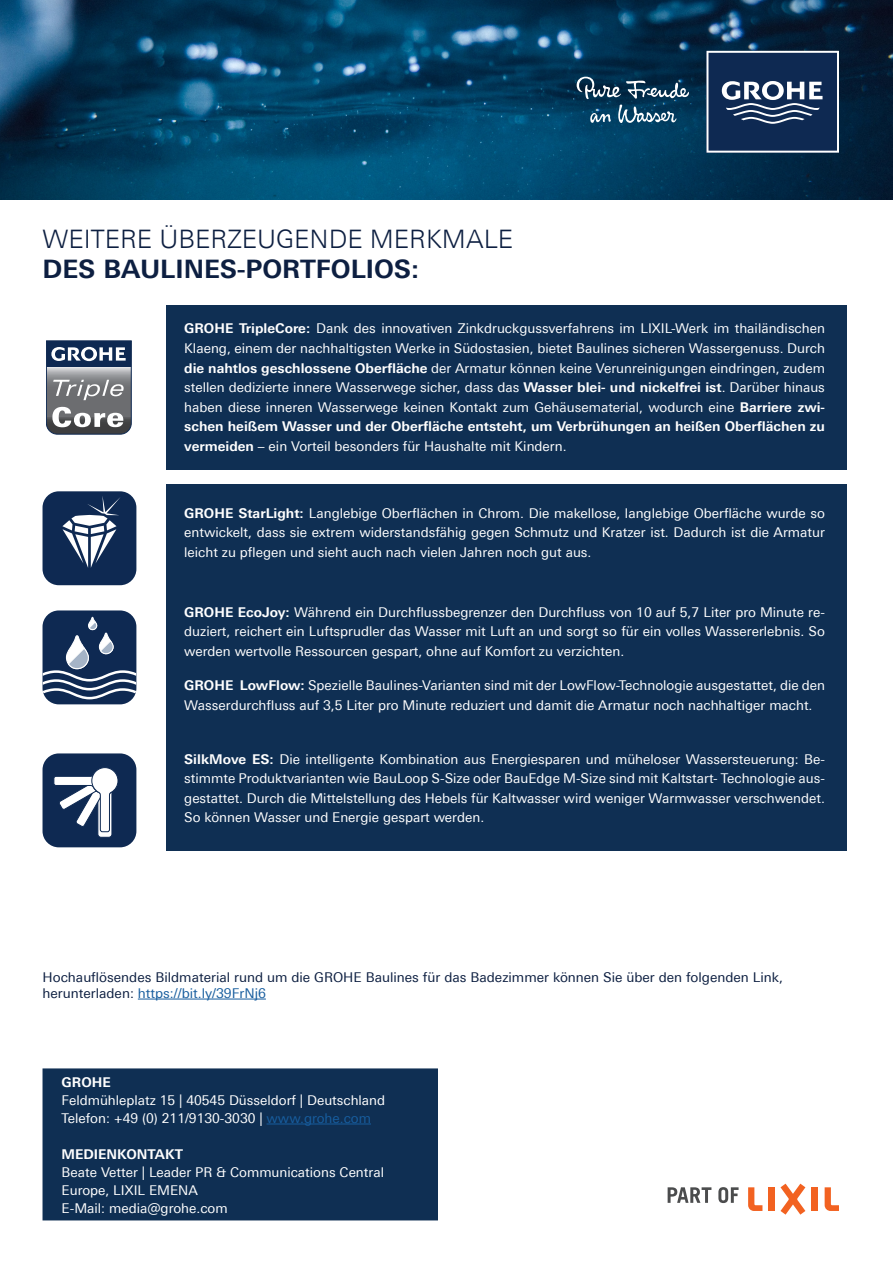
<style>
.page{position:relative;width:893px;height:1263px;background:#fff}
.page>*{position:absolute;margin:0;border:0;box-sizing:border-box;transform-origin:0 0}
.t1{font:300 25.5px "Univers Next Pro";color:#0d1f41}
.t2{font:700 25.5px "Univers Next Pro";color:#0d1f41}
.t3{font:13.5px/19.5px "Univers Next Pro";color:#fff;text-align:justify}
.t4{font:13.5px "Univers Next Pro";color:#0d1f41}
.t5{font:13.5px "Univers Next Pro";color:#175d9e}
.t6{font:700 13.5px "Univers Next Pro";color:#fff}
.s1{font-weight:700}
.s2{color:#0d1f41}
.s3{color:#175d9e}
</style>
<div class="page">
<div style="left:43px;top:1068px;width:395px;height:152px;background:#0f2f53;border:2px solid #0f2f53"></div>
<div style="left:166px;top:305px;width:680px;height:165px;background:#0f2f53"></div>
<svg style="left:748px;top:1187px;width:14px;height:24px"></svg>
<svg style="left:825px;top:1187px;width:14px;height:24px"></svg>
<div style="left:769px;top:1187px;width:6px;height:24px;background:#f26221"></div>
<div style="left:811px;top:1187px;width:6px;height:24px;background:#f26221"></div>
<svg style="left:780px;top:1184px;width:25px;height:30px"></svg>
<svg style="left:668px;top:1187px;width:43px;height:16px"></svg>
<svg style="left:718px;top:1187px;width:21px;height:16px"></svg>
<svg style="left:46px;top:340px;width:86px;height:94px;background:#767d88"></svg>
<img style="left:0;top:0;width:893px;height:200px">
<svg style="left:706px;top:51px;width:133px;height:102px;background:#364c6e"></svg>
<svg style="left:577px;top:77px;width:112px;height:46px;background:#2f5771"></svg>
<div style="left:166px;top:484px;width:680px;height:366px;background:#0f2f53"></div>
<div style="left:43px;top:610px;width:93px;height:94px;background:#0e2952;border-radius:16px"></div>
<svg style="left:43px;top:617px;width:93px;height:82px"></svg>
<div style="left:43px;top:753px;width:93px;height:94px;background:#0e2952;border-radius:16px"></div>
<svg style="left:54px;top:767px;width:64px;height:71px"></svg>
<div style="left:43px;top:491px;width:93px;height:94px;background:#0e2952;border-radius:16px"></div>
<svg style="left:62px;top:496px;width:58px;height:72px"></svg>
<hr style="left:138px;top:999px;width:128px;height:1px;background:#175d9e">
<hr style="left:267px;top:1124px;width:104px;height:1px;background:#175d9e">
<p class="t1" style="left:43px;top:224px;width:472px">WEITERE ÜBERZEUGENDE MERKMALE</p>
<p class="t2" style="left:43px;top:254px;width:378px">DES BAULINES-PORTFOLIOS:</p>
<p class="t3" style="left:184px;top:319px;width:642px"><span class="s1">GROHE TripleCore:</span> Dank des innovativen Zinkdruckgussverfahrens im LIXIL-Werk im thailändischen Klaeng, einem der nachhaltigsten Werke in Südostasien, bietet Baulines sicheren Wassergenuss. Durch <span class="s1">die nahtlos geschlossene Oberfläche</span> der Armatur können keine Verunreinigungen eindringen, zudem stellen dedizierte innere Wasserwege sicher, dass das <span class="s1">Wasser blei- und nickelfrei ist</span>. Darüber hinaus haben diese inneren Wasserwege keinen Kontakt zum Gehäusematerial, wodurch eine <span class="s1">Barriere zwi&shy;schen heißem Wasser und der Oberfläche entsteht, um Verbrühungen an heißen Oberflächen zu vermeiden</span> – ein Vorteil besonders für Haushalte mit Kindern.</p>
<p class="t3" style="left:184px;top:503px;width:642px"><span class="s1">GROHE StarLight:</span> Langlebige Oberflächen in Chrom. Die makellose, langlebige Oberfläche wurde so entwickelt, dass sie extrem widerstandsfähig gegen Schmutz und Kratzer ist. Dadurch ist die Armatur leicht zu pflegen und sieht auch nach vielen Jahren noch gut aus.</p>
<p class="t3" style="left:184px;top:602px;width:642px"><span class="s1">GROHE EcoJoy:</span> Während ein Durchflussbegrenzer den Durchfluss von 10 auf 5,7 Liter pro Minute re&shy;duziert, reichert ein Luftsprudler das Wasser mit Luft an und sorgt so für ein volles Wassererlebnis. So werden wertvolle Ressourcen gespart, ohne auf Komfort zu verzichten.</p>
<p class="t3" style="left:184px;top:676px;width:642px"><span class="s1">GROHE LowFlow:</span> Spezielle Baulines-Varianten sind mit der LowFlow-Technologie ausgestattet, die den<br>Wasserdurchfluss auf 3,5 Liter pro Minute reduziert und damit die Armatur noch nachhaltiger macht.</p>
<p class="t3" style="left:184px;top:749px;width:642px"><span class="s1">SilkMove ES:</span> Die intelligente Kombination aus Energiesparen und müheloser Wassersteuerung: Be&shy;stimmte Produktvarianten wie BauLoop S-Size oder BauEdge M-Size sind mit Kaltstart- Technologie aus&shy;gestattet. Durch die Mittelstellung des Hebels für Kaltwasser wird weniger Warmwasser verschwendet.<br>So können Wasser und Energie gespart werden.</p>
<p class="t4" style="left:43px;top:969px;width:742px">Hochauflösendes Bildmaterial rund um die GROHE Baulines für das Badezimmer können Sie über den folgenden Link,</p>
<p class="t5" style="left:43px;top:985px;width:225px"><span class="s2">herunterladen:</span> https://bit.ly/39FrNj6</p>
<p class="t6" style="left:62px;top:1074px;width:51px">GROHE</p>
<p class="t3" style="left:62px;top:1090px;width:325px">Feldmühleplatz 15 | 40545 Düsseldorf | Deutschland</p>
<p class="t3" style="left:62px;top:1108px;width:311px">Telefon: +49 (0) 211/9130-3030 | <span class="s3">www.grohe.com</span></p>
<p class="t6" style="left:62px;top:1146px;width:123px">MEDIENKONTAKT</p>
<p class="t3" style="left:62px;top:1163px;width:324px;line-height:18px">Beate Vetter | Leader PR &amp; Communications Central<br>Europe, LIXIL EMENA</p>
<p class="t3" style="left:62px;top:1198px;width:167px">E-Mail: media@grohe.com</p>
</div>
